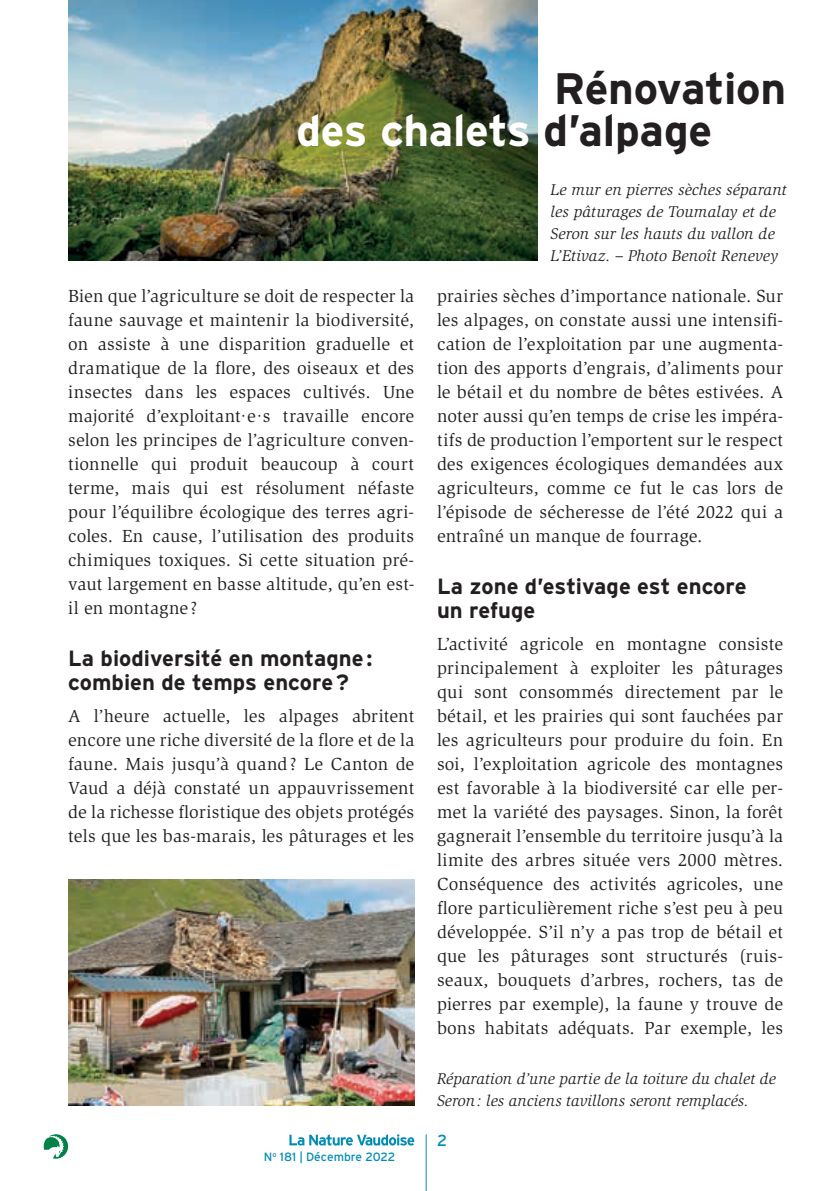
<style>
.page{position:relative;width:840px;height:1191px;background:#fff}
.page>*{position:absolute;margin:0;border:0;box-sizing:border-box;transform-origin:0 0}
.t1{font:700 44px/42px "Interstate";letter-spacing:-.005em;color:#231f20}
.t2{font:700 22px/24px "Interstate";color:#231f20}
.t3{font:18px/24px "Slimbach Std";letter-spacing:.01em;color:#231f20;text-align:justify}
.t4{font:italic 16px/22px "Slimbach Std";letter-spacing:.01em;color:#231f20}
.t5{font:16px "Interstate";color:#008cb5}
.t6{font:12px "Interstate";color:#008cb5}
.s1{color:#fff}
</style>
<div class="page">
<hr style="left:425px;top:1134px;width:1px;height:57px;background:#008cb5">
<svg style="left:43px;top:1134px;width:25px;height:25px"></svg>
<svg style="left:289px;top:1134px;width:125px;height:11px"></svg>
<img style="left:68px;top:0;width:468px;height:261px">
<img style="left:68px;top:879px;width:346px;height:227px">
<h1 class="t1" style="left:296px;top:67px;width:491px;text-indent:257px">Rénovation <span class="s1">des chalets</span> d’alpage</h1>
<p class="t3" style="left:68px;top:284px;width:347px">Bien que l’agriculture se doit de respecter la faune sauvage et maintenir la biodiversité, on assiste à une disparition graduelle et dramatique de la flore, des oiseaux et des insectes dans les espaces cultivés. Une majorité d’exploitant·e·s travaille encore selon les principes de l’agriculture conven&shy;tionnelle qui produit beaucoup à court terme, mais qui est résolument néfaste pour l’équilibre écologique des terres agri&shy;coles. En cause, l’utilisation des produits chimiques toxiques. Si cette situation pré&shy;vaut largement en basse altitude, qu’en est&shy;il en montagne?</p>
<p class="t2" style="left:68px;top:646px;width:306px">La biodiversité en montagne: combien de temps encore?</p>
<p class="t3" style="left:68px;top:704px;width:347px">A l’heure actuelle, les alpages abritent encore une riche diversité de la flore et de la faune. Mais jusqu’à quand? Le Canton de Vaud a déjà constaté un appauvrissement de la richesse floristique des objets protégés tels que les bas-marais, les pâturages et les</p>
<p class="t6" style="left:264px;top:1150px;width:133px">N<sup>o</sup> 181 | Décembre 2022</p>
<p class="t4" style="left:550px;top:178px;width:238px">Le mur en pierres sèches séparant les pâturages de Toumalay et de<br>Seron sur les hauts du vallon de<br>L’Etivaz. – Photo Benoît Renevey</p>
<p class="t3" style="left:437px;top:284px;width:347px">prairies sèches d’importance nationale. Sur les alpages, on constate aussi une intensifi&shy;cation de l’exploitation par une augmenta&shy;tion des apports d’engrais, d’aliments pour le bétail et du nombre de bêtes estivées. A noter aussi qu’en temps de crise les impéra&shy;tifs de production l’emportent sur le respect des exigences écologiques demandées aux agriculteurs, comme ce fut le cas lors de l’épisode de sécheresse de l’été 2022 qui a entraîné un manque de fourrage.</p>
<p class="t2" style="left:437px;top:574px;width:311px">La zone d’estivage est encore un refuge</p>
<p class="t3" style="left:437px;top:632px;width:347px">L’activité agricole en montagne consiste principalement à exploiter les pâturages qui sont consommés directement par le bétail, et les prairies qui sont fauchées par les agriculteurs pour produire du foin. En soi, l’exploitation agricole des montagnes est favorable à la biodiversité car elle per&shy;met la variété des paysages. Sinon, la forêt gagnerait l’ensemble du territoire jusqu’à la limite des arbres située vers 2000 mètres.<br>Conséquence des activités agricoles, une flore particulièrement riche s’est peu à peu développée. S’il n’y a pas trop de bétail et que les pâturages sont structurés (ruis&shy;seaux, bouquets d’arbres, rochers, tas de pierres par exemple), la faune y trouve de bons habitats adéquats. Par exemple, les</p>
<p class="t4" style="left:437px;top:1067px;width:340px">Réparation d’une partie de la toiture du chalet de<br>Seron: les anciens tavillons seront remplacés.</p>
<p class="t5" style="left:437px;top:1130px;width:12px">2</p>
</div>
